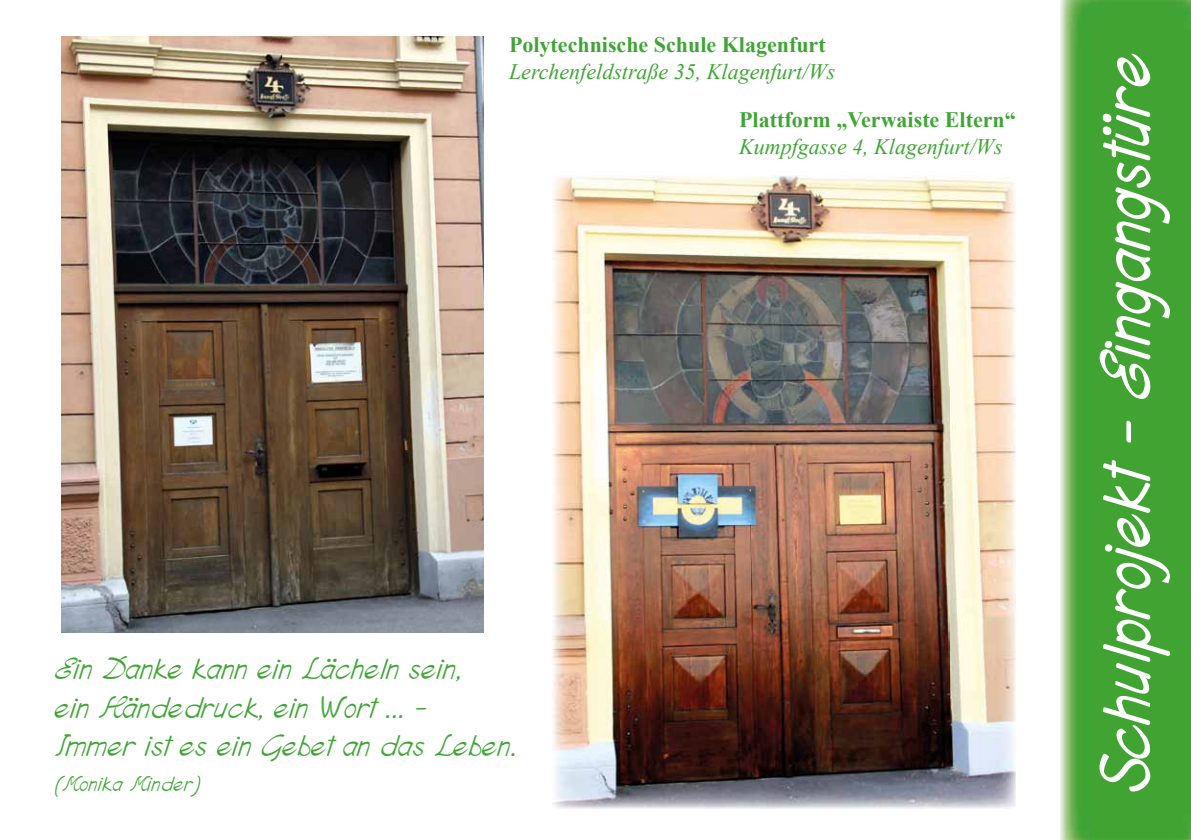
<style>
.page{position:relative;width:1191px;height:840px;background:#fff}
.page>*{position:absolute;margin:0;border:0;box-sizing:border-box;transform-origin:0 0}
.t1{font:700 75.4px "Riverdale";color:#fff;scale:.91 1}
.t2{font:32px/38.4px "Riverdale";letter-spacing:-.01em;color:#3fa535}
.t3{font:italic 22px "Times New Roman";color:#3fa535}
.t4{font:700 22px "Times New Roman";color:#3fa535}
.t5{font:22px "Riverdale";color:#3fa535}
</style>
<div class="page">
<img style="left:61px;top:37px;width:422px;height:595px">
<img style="left:553px;top:176px;width:462px;height:631px">
<img style="left:1060px;top:0;width:131px;height:839px">
<p class="t4" style="left:509px;top:30px;width:318px">Polytechnische Schule Klagenfurt</p>
<p class="t3" style="left:509px;top:56px;width:328px">Lerchenfeldstraße 35, Klagenfurt/Ws</p>
<h1 class="t1" style="left:1081px;top:789px;width:818px;rotate:-90deg">Schulprojekt - Eingangstüre</h1>
<p class="t4" style="left:739px;top:104px;width:278px">Plattform „Verwaiste Eltern“</p>
<p class="t3" style="left:739px;top:131px;width:265px">Kumpfgasse 4, Klagenfurt/Ws</p>
<p class="t2" style="left:55px;top:650px;width:464px">Ein Danke kann ein Lächeln sein,<br>ein Händedruck, ein Wort ... -<br>Immer ist es ein Gebet an das Leben.</p>
<p class="t5" style="left:55px;top:770px;width:146px">(Monika Minder)</p>
</div>
